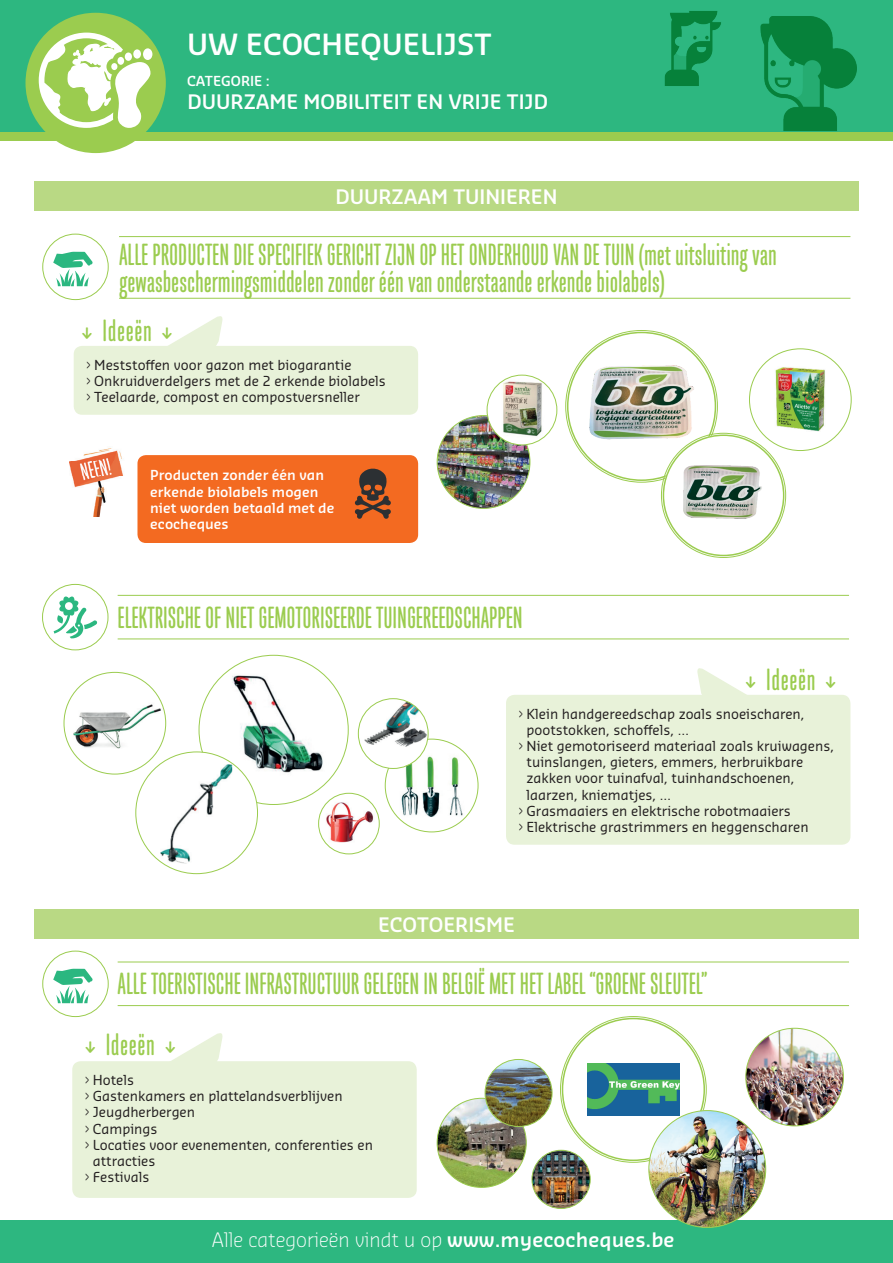
<style>
.page{position:relative;width:893px;height:1263px;background:#fff}
.page>*{position:absolute;margin:0;border:0;box-sizing:border-box;transform-origin:0 0}
.t1{font:700 30px/27px "Hand Gothic";color:#9bcc4f}
.t2{font:600 28.5px "Sansa Pro";color:#fff}
.t3{font:600 19.5px "Sansa Pro";color:#fff}
.t4{font:300 19.5px "Sansa Pro";color:#fff}
.t5{font:13.5px/16.2px "Sansa Pro";color:#231f20;scale:.5 1}
.t6{font:13.5px "Sansa Pro";color:#231f20}
.t7{font:600 13.5px/16.2px "Sansa Pro";color:#fff}
.s1{font-weight:600}
</style>
<div class="page">
<div style="left:0;top:0;width:893px;height:132px;background:#2db780"></div>
<div style="left:0;top:132px;width:893px;height:8px;background:#9bcc4f"></div>
<div style="left:26px;top:13px;width:140px;height:140px;background:#9bcc4f;border-radius:50%"></div>
<svg style="left:39px;top:33px;width:111px;height:95px"></svg>
<div style="left:143px;top:48px;width:9px;height:12px;background:#fff;border-radius:50%"></div>
<div style="left:133px;top:49px;width:8px;height:10px;background:#fff;border-radius:50%"></div>
<div style="left:125px;top:53px;width:7px;height:8px;background:#fff;border-radius:50%"></div>
<div style="left:117px;top:57px;width:7px;height:8px;background:#fff;border-radius:50%"></div>
<div style="left:111px;top:63px;width:6px;height:7px;background:#fff;border-radius:50%"></div>
<div style="left:0;top:1220px;width:893px;height:43px;background:#2db780"></div>
<img style="left:760px;top:16px;width:96px;height:115px">
<img style="left:664px;top:11px;width:57px;height:75px">
<div style="left:34px;top:181px;width:825px;height:30px;background:#b9d984"></div>
<div style="left:74px;top:346px;width:344px;height:69px;background:#e8f2d9;border-radius:9px"></div>
<svg style="left:43px;top:234px;width:65px;height:66px"></svg>
<div style="left:43px;top:234px;width:65px;height:66px;border:1px solid #9bcc4f;border-radius:50%"></div>
<svg style="left:43px;top:951px;width:65px;height:65px"></svg>
<div style="left:43px;top:951px;width:65px;height:66px;border:1px solid #9bcc4f;border-radius:50%"></div>
<img style="left:69px;top:448px;width:54px;height:68px">
<svg style="left:43px;top:584px;width:65px;height:66px"></svg>
<div style="left:42px;top:584px;width:66px;height:66px;border:1px solid #9bcc4f;border-radius:50%"></div>
<div style="left:137px;top:455px;width:281px;height:88px;background:#f36a21;border-radius:9px"></div>
<svg style="left:355px;top:469px;width:36px;height:50px"></svg>
<hr style="left:118px;top:639px;width:731px;height:1px;background:#9bcc4f">
<hr style="left:118px;top:595px;width:731px;height:1px;background:#9bcc4f">
<hr style="left:119px;top:298px;width:731px;height:1px;background:#9bcc4f">
<hr style="left:119px;top:236px;width:731px;height:1px;background:#9bcc4f">
<img style="left:589px;top:365px;width:110px;height:82px">
<img style="left:587px;top:1063px;width:93px;height:52px">
<img style="left:208px;top:665px;width:140px;height:130px">
<img style="left:437px;top:416px;width:93px;height:92px;border-radius:46px">
<img style="left:437px;top:1098px;width:89px;height:89px;border-radius:45px">
<img style="left:396px;top:754px;width:71px;height:63px">
<img style="left:775px;top:367px;width:50px;height:65px">
<img style="left:746px;top:1028px;width:97px;height:98px;border-radius:49px">
<img style="left:64px;top:683px;width:101px;height:70px">
<div style="left:663px;top:434px;width:121px;height:122px;background:#fff;border-radius:50%"></div>
<img style="left:683px;top:465px;width:79px;height:54px">
<div style="left:663px;top:434px;width:121px;height:122px;border:2px solid #9bcc4f;border-radius:50%"></div>
<img style="left:649px;top:1110px;width:117px;height:117px;border-radius:58px">
<div style="left:136px;top:752px;width:122px;height:122px;background:#fff;border-radius:50%"></div>
<img style="left:160px;top:764px;width:72px;height:99px">
<img style="left:532px;top:1150px;width:58px;height:58px;border-radius:29px">
<div style="left:532px;top:1150px;width:58px;height:59px;border:1px solid #9bcc4f;border-radius:50%"></div>
<svg style="left:319px;top:793px;width:60px;height:61px"></svg>
<img style="left:320px;top:796px;width:59px;height:51px">
<div style="left:318px;top:793px;width:61px;height:61px;border:1px solid #9bcc4f;border-radius:50%"></div>
<svg style="left:487px;top:375px;width:70px;height:70px"></svg>
<img style="left:491px;top:379px;width:62px;height:61px">
<div style="left:487px;top:375px;width:70px;height:70px;border:1px solid #9bcc4f;border-radius:50%"></div>
<img style="left:485px;top:1059px;width:67px;height:67px;border-radius:34px">
<div style="left:485px;top:1059px;width:67px;height:68px;border:1px solid #9bcc4f;border-radius:50%"></div>
<div style="left:358px;top:699px;width:70px;height:69px;background:#fff;border-radius:50%"></div>
<img style="left:363px;top:699px;width:65px;height:48px">
<div style="left:358px;top:698px;width:70px;height:71px;border:1px solid #9bcc4f;border-radius:50%"></div>
<svg style="left:168px;top:316px;width:55px;height:30px"></svg>
<svg style="left:171px;top:1033px;width:52px;height:28px"></svg>
<div style="left:506px;top:695px;width:344px;height:150px;background:#e8f2d9;border-radius:9px"></div>
<svg style="left:697px;top:668px;width:50px;height:27px"></svg>
<div style="left:72px;top:1061px;width:345px;height:137px;background:#e8f2d9;border-radius:9px"></div>
<div style="left:34px;top:909px;width:825px;height:30px;background:#b9d984"></div>
<hr style="left:118px;top:1005px;width:731px;height:1px;background:#9bcc4f">
<hr style="left:118px;top:962px;width:731px;height:1px;background:#9bcc4f">
<h2 class="t2" style="left:187px;top:25px;width:306px">UW ECOCHEQUELIJST</h2>
<p class="t7" style="left:187px;top:73px;width:84px">CATEGORIE :</p>
<h3 class="t3" style="left:188px;top:89px;width:362px">DUURZAME MOBILITEIT EN VRIJE TIJD</h3>
<h3 class="t3" style="left:335px;top:184px;width:224px">DUURZAAM TUINIEREN</h3>
<h1 class="t1" style="left:119px;top:242px;width:659px">ALLE PRODUCTEN DIE SPECIFIEK GERICHT ZIJN OP HET ONDERHOUD VAN DE TUIN (met uitsluiting van gewasbeschermingsmiddelen zonder één van onderstaande erkende biolabels)</h1>
<h1 class="t1" style="left:82px;top:318px;width:92px">↓ Ideeën ↓</h1>
<p class="t5" style="left:86px;top:356px;width:600px">&gt; Meststoffen voor gazon met biogarantie<br>&gt; Onkruidverdelgers met de 2 erkende biolabels &gt; Teelaarde, compost en compostversneller</p>
<p class="t7" style="left:150px;top:467px;width:186px">Producten zonder één van erkende biolabels mogen niet worden betaald met de ecocheques</p>
<h1 class="t1" style="left:118px;top:605px;width:407px">ELEKTRISCHE OF NIET GEMOTORISEERDE TUINGEREEDSCHAPPEN</h1>
<h1 class="t1" style="left:746px;top:667px;width:92px">↓ Ideeën ↓</h1>
<p class="t5" style="left:519px;top:705px;width:573px">&gt; Klein handgereedschap zoals snoeischaren,</p>
<p class="t6" style="left:527px;top:721px;width:164px">pootstokken, schoffels, …</p>
<p class="t5" style="left:519px;top:737px;width:632px">&gt; Niet gemotoriseerd materiaal zoals kruiwagens,</p>
<p class="t6" style="left:527px;top:753px;width:278px">tuinslangen, gieters, emmers, herbruikbare</p>
<p class="t6" style="left:527px;top:769px;width:269px">zakken voor tuinafval, tuinhandschoenen,</p>
<p class="t6" style="left:527px;top:786px;width:146px">laarzen, kniematjes, …</p>
<p class="t5" style="left:519px;top:802px;width:546px">&gt; Grasmaaiers en elektrische robotmaaiers</p>
<p class="t5" style="left:519px;top:818px;width:581px">&gt; Elektrische grastrimmers en heggenscharen</p>
<h3 class="t3" style="left:378px;top:912px;width:138px">ECOTOERISME</h3>
<h1 class="t1" style="left:118px;top:971px;width:591px">ALLE TOERISTISCHE INFRASTRUCTUUR GELEGEN IN BELGIË MET HET LABEL “GROENE SLEUTEL”</h1>
<h1 class="t1" style="left:85px;top:1032px;width:92px">↓ Ideeën ↓</h1>
<p class="t5" style="left:85px;top:1071px;width:100px">&gt; Hotels</p>
<p class="t5" style="left:85px;top:1087px;width:517px">&gt; Gastenkamers en plattelandsverblijven</p>
<p class="t5" style="left:85px;top:1104px;width:222px">&gt; Jeugdherbergen</p>
<p class="t5" style="left:85px;top:1120px;width:146px">&gt; Campings</p>
<p class="t5" style="left:85px;top:1136px;width:577px">&gt; Locaties voor evenementen, conferenties en</p>
<p class="t6" style="left:93px;top:1152px;width:64px">attracties</p>
<p class="t5" style="left:85px;top:1168px;width:130px">&gt; Festivals</p>
<h3 class="t4" style="left:212px;top:1227px;width:464px">Alle categorieën vindt u op <span class="s1">www.myecocheques.be</span></h3>
</div>
